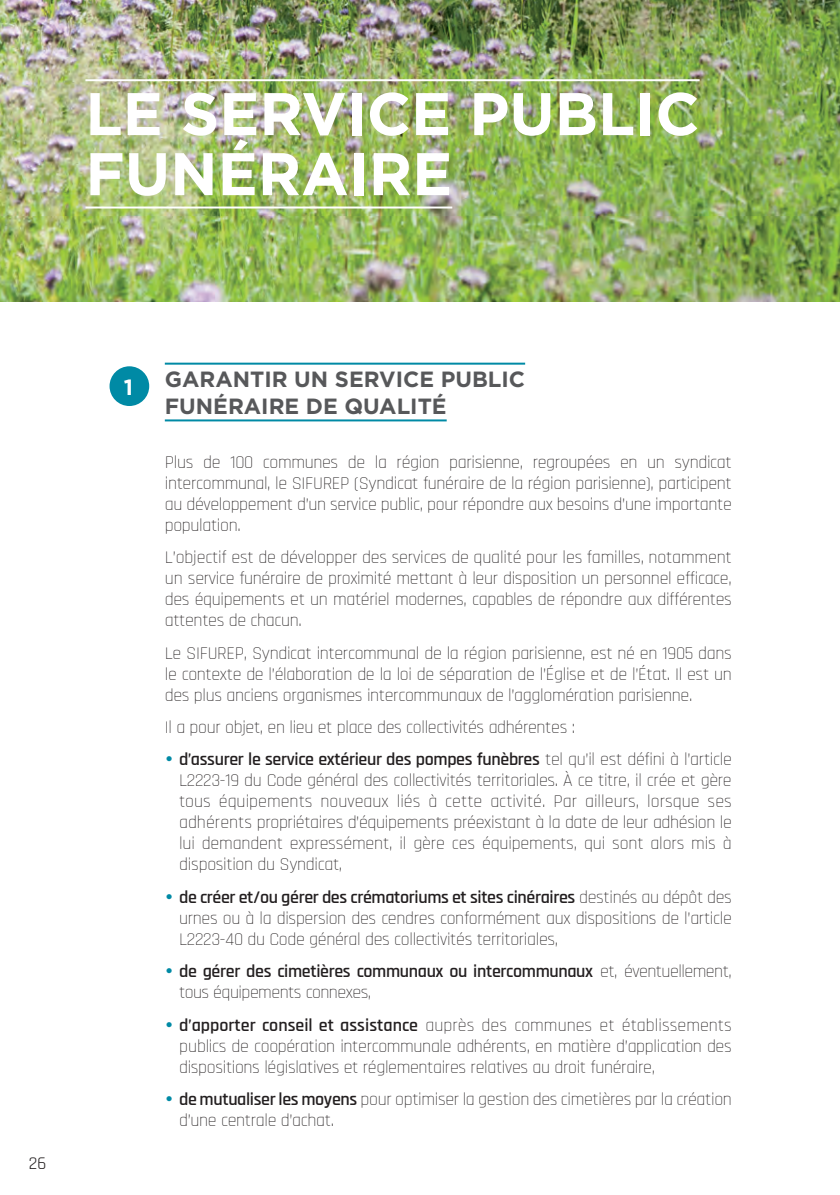
<style>
.page{position:relative;width:840px;height:1195px;background:#fff}
.page>*{position:absolute;margin:0;border:0;box-sizing:border-box;transform-origin:0 0}
.t1{font:700 60px/60px "Gotham";color:#fff}
.t2{font:700 22px/26.4px "Gotham";color:#57585a}
.t3{font:700 22px "Gotham";color:#fff}
.t4{font:300 18px/21px "Rajdhani";letter-spacing:-.02em;color:#231f20;text-align:justify}
.t5{font:600 18px/21px "Rajdhani";letter-spacing:-.02em;color:#231f20}
.t6{font:18px "Rajdhani";color:#231f20}
.s1{font-family:"Gotham";font-weight:500;color:#008aa5}
.s2{font-weight:600}
.s3{font-weight:300}
</style>
<div class="page">
<img style="left:0;top:0;width:840px;height:301px">
<div style="left:110px;top:366px;width:39px;height:40px;background:#008aa5;border-radius:50%"></div>
<hr style="left:85px;top:79px;width:615px;height:2px;background:#fff">
<hr style="left:85px;top:206px;width:367px;height:2px;background:#fff">
<hr style="left:165px;top:362px;width:360px;height:2px;background:#008aa5">
<hr style="left:165px;top:419px;width:282px;height:2px;background:#008aa5">
<h1 class="t1" style="left:85px;top:82px;width:616px">LE SERVICE PUBLIC<br>FUNÉRAIRE</h1>
<p class="t6" style="left:29px;top:1152px;width:19px">26</p>
<p class="t3" style="left:124px;top:374px;width:11px">1</p>
<p class="t2" style="left:165px;top:366px;width:362px">GARANTIR UN SERVICE PUBLIC<br>FUNÉRAIRE DE QUALITÉ</p>
<p class="t4" style="left:165px;top:452px;width:568px">Plus de 100 communes de la région parisienne, regroupées en un syndicat intercommunal, le SIFUREP (Syndicat funéraire de la région parisienne), participent au développement d’un service public, pour répondre aux besoins d’une importante population.</p>
<p class="t4" style="left:165px;top:547px;width:568px">L’objectif est de développer des services de qualité pour les familles, notamment un service funéraire de proximité mettant à leur disposition un personnel efficace, des équipements et un matériel modernes, capables de répondre aux différentes attentes de chacun.</p>
<p class="t4" style="left:165px;top:643px;width:568px">Le SIFUREP, Syndicat intercommunal de la région parisienne, est né en 1905 dans le contexte de l’élaboration de la loi de séparation de l’Église et de l’État. Il est un des plus anciens organismes intercommunaux de l’agglomération parisienne.</p>
<p class="t4" style="left:165px;top:717px;width:412px">Il a pour objet, en lieu et place des collectivités adhérentes :</p>
<p class="t4" style="left:179px;top:749px;width:554px;text-indent:-14px"><span class="s1">•</span> <span class="s2">d’assurer le service extérieur des pompes funèbres</span> tel qu’il est défini à l’article L2223-19 du Code général des collectivités territoriales. À ce titre, il crée et gère tous équipements nouveaux liés à cette activité. Par ailleurs, lorsque ses adhérents propriétaires d’équipements préexistant à la date de leur adhésion le lui demandent expressément, il gère ces équipements, qui sont alors mis à disposition du Syndicat,</p>
<p class="t4" style="left:179px;top:887px;width:554px;text-indent:-14px"><span class="s1">•</span> <span class="s2">de créer et/ou gérer des crématoriums et sites cinéraires</span> destinés au dépôt des urnes ou à la dispersion des cendres conformément aux dispositions de l’article L2223-40 du Code général des collectivités territoriales,</p>
<p class="t5" style="left:179px;top:961px;width:554px;text-indent:-14px"><span class="s1">•</span> de gérer des cimetières communaux ou intercommunaux <span class="s3">et, éventuellement, tous équipements connexes,</span></p>
<p class="t4" style="left:179px;top:1014px;width:554px;text-indent:-14px"><span class="s1">•</span> <span class="s2">d’apporter conseil et assistance</span> auprès des communes et établissements publics de coopération intercommunale adhérents, en matière d’application des dispositions législatives et réglementaires relatives au droit funéraire,</p>
<p class="t4" style="left:179px;top:1089px;width:554px;text-indent:-14px"><span class="s1">•</span> <span class="s2">de mutualiser les moyens</span> pour optimiser la gestion des cimetières par la création d’une centrale d’achat.</p>
</div>
